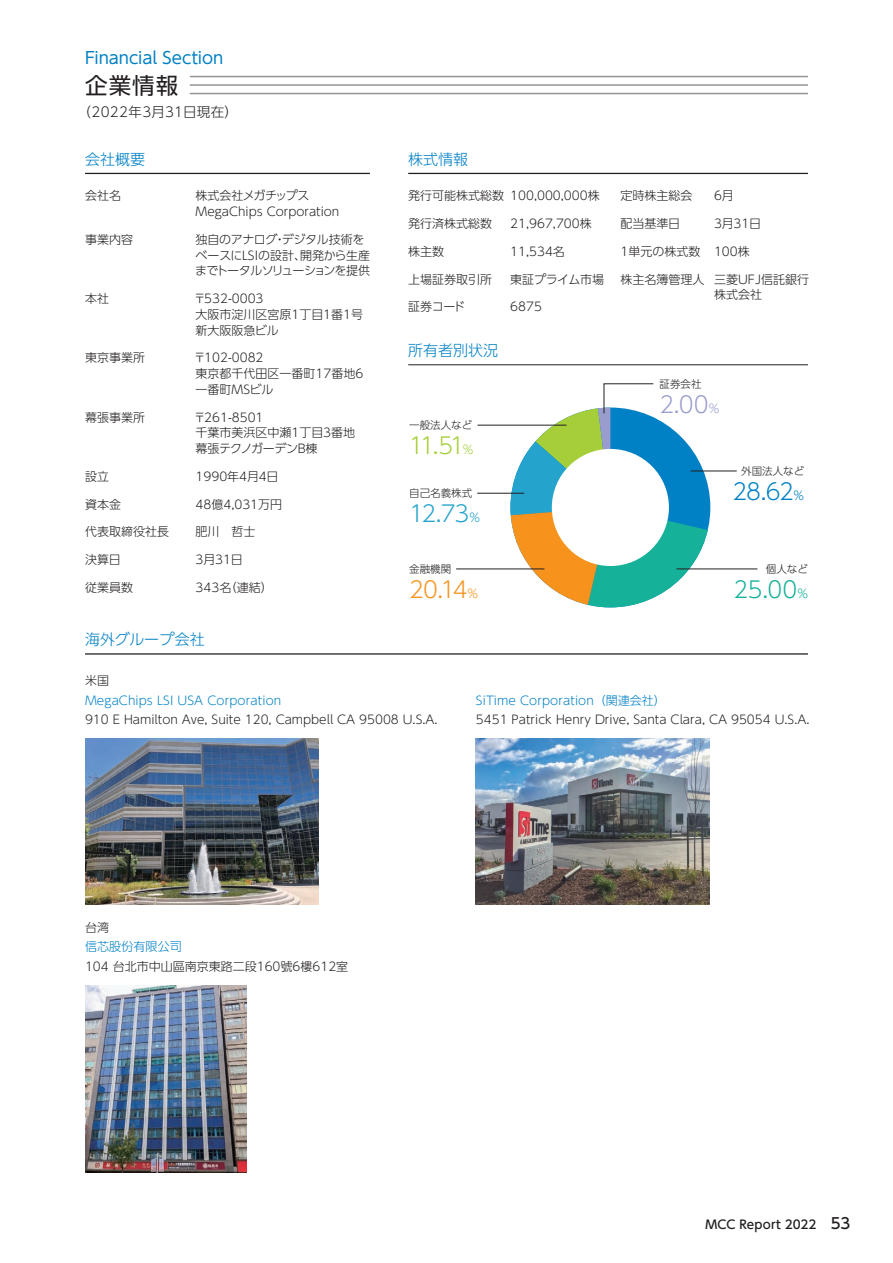
<style>
.page{position:relative;width:893px;height:1263px;background:#fff}
.page>*{position:absolute;margin:0;border:0;box-sizing:border-box;transform-origin:0 0}
.t1{font:300 22.5px "UD Shin Go Pr 6 N";color:#f7931d}
.t2{font:300 22.5px "UD Shin Go Pr 6 N";color:#0080c5}
.t3{font:300 22.5px "UD Shin Go Pr 6 N";color:#16b199}
.t4{font:300 22.5px "UD Shin Go Pr 6 N";color:#24a4cc}
.t5{font:300 22.5px "UD Shin Go Pr 6 N";color:#a6ce39}
.t6{font:300 22.5px "UD Shin Go Pr 6 N";color:#999dcd}
.t7{font:22.5px "UD Shin Go Pr 6 N";color:#231f20}
.t8{font:16.5px "UD Shin Go Pr 6 N";letter-spacing:-.005em;color:#0080c5}
.t9{font:300 15px "UD Shin Go Pr 6 N";color:#0080c5}
.t10{font:300 13.5px "UD Shin Go Pr 6 N";letter-spacing:.025em;color:#231f20}
.t11{font:300 12px/15.8px "UD Shin Go Pr 6 N";color:#231f20}
.t12{font:300 12px "UD Shin Go Pr 6 N";letter-spacing:.01em;color:#0080c5}
.t13{font:300 12px/15.8px "UD Shin Go Pr 6 N";letter-spacing:-.03em;color:#231f20}
.t14{font:500 12px "UD Shin Go Pr 6 N";letter-spacing:.02em;color:#231f20}
.t15{font:300 12px "UD Shin Go Pr 6 N";letter-spacing:-.02em;color:#231f20}
.t16{font:300 10.5px "UD Shin Go Pr 6 N";color:#231f20}
.s1{font-size:12px}
.s2{font-size:15px}
</style>
<div class="page">
<img style="left:85px;top:738px;width:234px;height:166px">
<img style="left:85px;top:985px;width:162px;height:187px">
<img style="left:476px;top:738px;width:234px;height:166px">
<hr style="left:85px;top:173px;width:285px;height:1px;background:#231f20">
<hr style="left:85px;top:653px;width:723px;height:2px;background:#231f20">
<hr style="left:408px;top:173px;width:400px;height:1px;background:#231f20">
<svg style="left:510px;top:383px;width:198px;height:224px"></svg>
<hr style="left:691px;top:471px;width:46px;height:1px;background:#231f20">
<hr style="left:456px;top:569px;width:88px;height:1px;background:#231f20">
<hr style="left:477px;top:493px;width:47px;height:1px;background:#231f20">
<hr style="left:477px;top:425px;width:90px;height:1px;background:#231f20">
<hr style="left:676px;top:569px;width:81px;height:1px;background:#231f20">
<hr style="left:408px;top:365px;width:400px;height:1px;background:#231f20">
<hr style="left:190px;top:76px;width:618px;height:1px;background:#939598">
<hr style="left:190px;top:84px;width:618px;height:2px;background:#939598">
<hr style="left:190px;top:93px;width:618px;height:1px;background:#939598">
<h2 class="t8" style="left:85px;top:44px;width:140px">Financial Section</h2>
<h1 class="t7" style="left:85px;top:67px;width:95px">企業情報</h1>
<p class="t10" style="left:78px;top:101px;width:162px">（2022年3月31日現在）</p>
<p class="t9" style="left:85px;top:147px;width:61px">会社概要</p>
<p class="t9" style="left:408px;top:147px;width:61px">株式情報</p>
<p class="t11" style="left:85px;top:187px;width:37px">会社名</p>
<p class="t11" style="left:196px;top:187px;width:145px">株式会社メガチップス<br>MegaChips Corporation</p>
<p class="t11" style="left:85px;top:231px;width:49px">事業内容</p>
<p class="t13" style="left:195px;top:231px;width:177px">独自のアナログ・デジタル技術をベースにLSIの設計、開発から生産までトータルソリューションを提供</p>
<p class="t11" style="left:85px;top:290px;width:25px">本社</p>
<p class="t11" style="left:194px;top:290px;width:183px">〒532-0003<br>大阪市淀川区宮原1丁目1番1号　新大阪阪急ビル</p>
<p class="t11" style="left:85px;top:349px;width:61px">東京事業所</p>
<p class="t11" style="left:194px;top:349px;width:183px">〒102-0082<br>東京都千代田区一番町17番地6　一番町MSビル</p>
<p class="t11" style="left:85px;top:409px;width:61px">幕張事業所</p>
<p class="t11" style="left:194px;top:409px;width:175px">〒261-8501<br>千葉市美浜区中瀬1丁目3番地　幕張テクノガーデンB棟</p>
<p class="t11" style="left:85px;top:468px;width:25px">設立</p>
<p class="t11" style="left:196px;top:468px;width:84px">1990年4月4日</p>
<p class="t11" style="left:85px;top:496px;width:37px">資本金</p>
<p class="t11" style="left:196px;top:496px;width:88px">48億4,031万円</p>
<p class="t11" style="left:85px;top:523px;width:85px">代表取締役社長</p>
<p class="t11" style="left:196px;top:523px;width:61px">肥川　哲士</p>
<p class="t11" style="left:85px;top:551px;width:37px">決算日</p>
<p class="t11" style="left:196px;top:551px;width:49px">3月31日</p>
<p class="t11" style="left:85px;top:579px;width:49px">従業員数</p>
<p class="t11" style="left:196px;top:579px;width:79px">343名（連結）</p>
<p class="t9" style="left:85px;top:627px;width:121px">海外グループ会社</p>
<p class="t11" style="left:408px;top:187px;width:193px">発行可能株式総数 100,000,000株</p>
<p class="t11" style="left:408px;top:215px;width:85px">発行済株式総数</p>
<p class="t11" style="left:510px;top:215px;width:83px">21,967,700株</p>
<p class="t11" style="left:408px;top:243px;width:37px">株主数</p>
<p class="t11" style="left:510px;top:243px;width:56px">11,534名</p>
<p class="t11" style="left:408px;top:271px;width:85px">上場証券取引所</p>
<p class="t15" style="left:510px;top:269px;width:95px">東証プライム市場</p>
<p class="t11" style="left:408px;top:298px;width:59px">証券コード</p>
<p class="t11" style="left:510px;top:298px;width:33px">6875</p>
<p class="t9" style="left:408px;top:338px;width:91px">所有者別状況</p>
<p class="t16" style="left:409px;top:417px;width:64px">一般法人など</p>
<h1 class="t5" style="left:409px;top:427px;width:66px">11.51<span class="s1">%</span></h1>
<p class="t16" style="left:409px;top:485px;width:64px">自己名義株式</p>
<h1 class="t4" style="left:409px;top:495px;width:72px">12.73<span class="s1">%</span></h1>
<p class="t16" style="left:409px;top:561px;width:43px">金融機関</p>
<h1 class="t1" style="left:409px;top:571px;width:70px">20.14<span class="s1">%</span></h1>
<p class="t11" style="left:620px;top:187px;width:73px">定時株主総会</p>
<p class="t11" style="left:714px;top:187px;width:21px">6月</p>
<p class="t11" style="left:620px;top:215px;width:61px">配当基準日</p>
<p class="t11" style="left:714px;top:215px;width:49px">3月31日</p>
<p class="t11" style="left:620px;top:243px;width:131px">1単元の株式数 100株</p>
<p class="t11" style="left:714px;top:271px;width:97px;text-indent:-94px">株主名簿管理人 三菱UFJ信託銀行株式会社</p>
<p class="t16" style="left:659px;top:375px;width:43px">証券会社</p>
<h1 class="t6" style="left:659px;top:386px;width:61px">2.00<span class="s1">%</span></h1>
<p class="t16" style="left:741px;top:463px;width:64px">外国法人など</p>
<h1 class="t2" style="left:732px;top:473px;width:73px">28.62<span class="s1">%</span></h1>
<p class="t16" style="left:766px;top:560px;width:44px">個人など</p>
<h1 class="t3" style="left:734px;top:571px;width:76px">25.00<span class="s1">%</span></h1>
<p class="t11" style="left:85px;top:672px;width:26px">米国</p>
<p class="t12" style="left:85px;top:690px;width:198px">MegaChips LSI USA Corporation</p>
<p class="t11" style="left:85px;top:711px;width:354px">910 E Hamilton Ave, Suite 120, Campbell CA 95008 U.S.A.</p>
<p class="t12" style="left:476px;top:690px;width:191px">SiTime Corporation（関連会社）</p>
<p class="t11" style="left:476px;top:711px;width:335px">5451 Patrick Henry Drive, Santa Clara, CA 95054 U.S.A.</p>
<p class="t11" style="left:85px;top:919px;width:26px">台湾</p>
<p class="t12" style="left:85px;top:937px;width:98px">信芯股份有限公司</p>
<p class="t11" style="left:85px;top:958px;width:265px">104 台北市中山區南京東路二段160號6樓612室</p>
<p class="t14" style="left:705px;top:1215px;width:147px">MCC Report 2022 <span class="s2">53</span></p>
</div>
